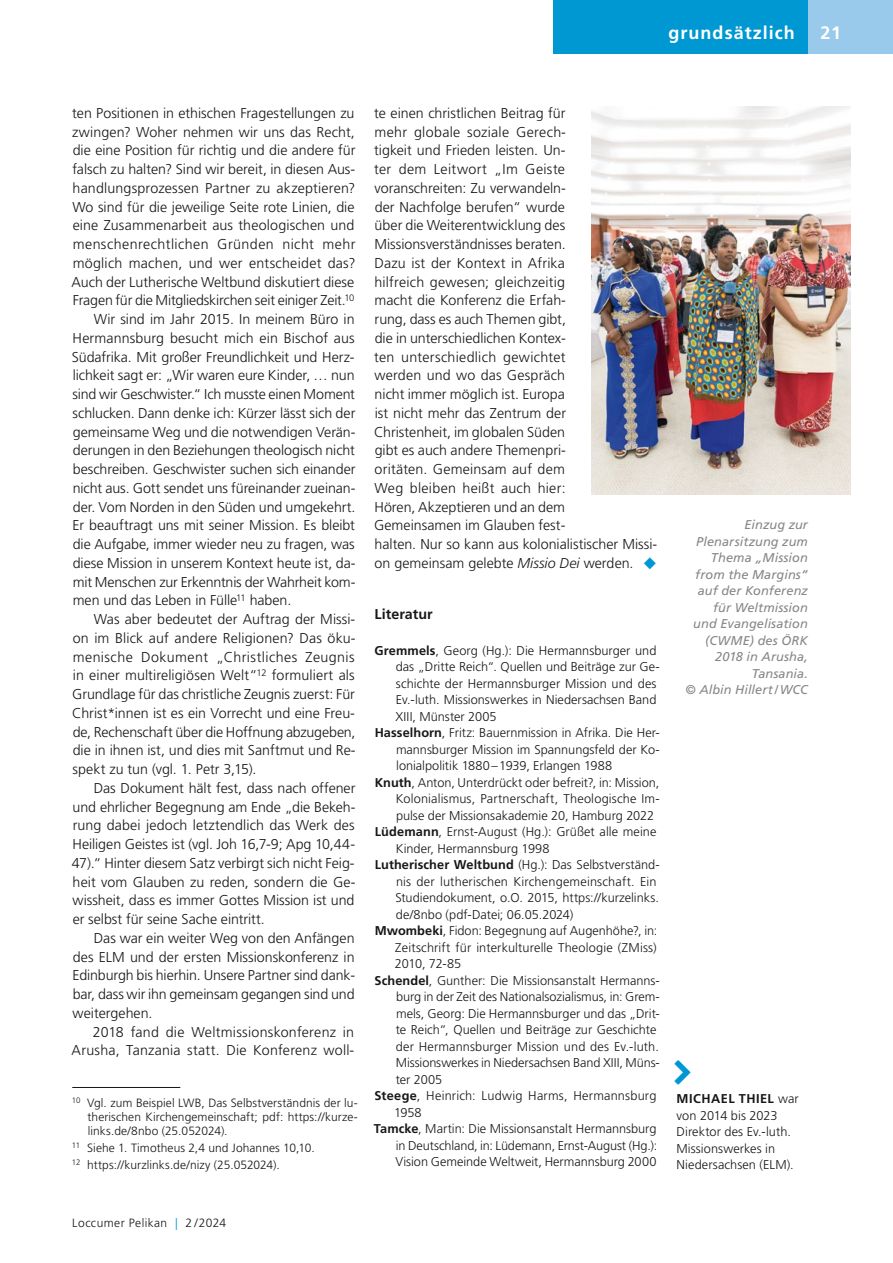
<style>
.page{position:relative;width:893px;height:1263px;background:#fff}
.page>*{position:absolute;margin:0;border:0;box-sizing:border-box;transform-origin:0 0}
.t1{font:700 18px "Frutiger LT Pro";letter-spacing:.055em;color:#fff}
.t2{font:300 14.25px/18.8px "Frutiger LT Pro";color:#181716;text-align:justify}
._2__ZwischenÜ{font:700 14.25px "Frutiger LT Pro";letter-spacing:.005em;color:#181716}
.Literatur{font:300 12.75px/16.5px "Frutiger LT Pro";color:#181716}
.BU_grau__unter_Bildern{font:italic 12.75px/16.5px "Frutiger LT Pro";letter-spacing:.01em;color:#868786;text-align:right}
.BU{font:300 12.75px/16.5px "Frutiger LT Pro";letter-spacing:.005em;color:#181716}
.Fußnotentext{font:300 12px/14.4px "Frutiger LT Pro";letter-spacing:.005em;color:#181716;text-align:justify}
.Fußnotentext-2{font:300 12px "Frutiger LT Pro";letter-spacing:.035em;color:#181716}
.s1{font-style:italic}
.s2{color:#0098d3}
.s3{font-weight:700}
</style>
<div class="page">
<div style="left:553px;top:0;width:259px;height:54px;background:#0098d3"></div>
<div style="left:808px;top:0;width:85px;height:54px;background:#99caeb"></div>
<hr style="left:72px;top:1087px;width:108px;height:1px;background:#181716">
<img style="left:591px;top:106px;width:259px;height:389px">
<p class="t1" style="left:668px;top:22px;width:128px">grundsätzlich</p>
<p class="t1" style="left:820px;top:22px;width:22px">21</p>
<p class="t2" style="left:72px;top:104px;width:285px">ten Positionen in ethischen Fragestellungen zu zwingen? Woher nehmen wir uns das Recht, die eine Position für richtig und die andere für falsch zu halten? Sind wir bereit, in diesen Aus&shy;handlungsprozessen Partner zu akzeptieren?<br>Wo sind für die jeweilige Seite rote Linien, die eine Zusammenarbeit aus theologischen und menschenrechtlichen Gründen nicht mehr möglich machen, und wer entscheidet das?<br>Auch der Lutherische Weltbund diskutiert diese Fragen für die Mitgliedskirchen seit einiger Zeit.<sup>10</sup></p>
<p class="t2" style="left:72px;top:310px;width:285px;text-indent:22px">Wir sind im Jahr 2015. In meinem Büro in Hermannsburg besucht mich ein Bischof aus Südafrika. Mit großer Freundlichkeit und Herz&shy;lichkeit sagt er: „Wir waren eure Kinder, … nun sind wir Geschwister.“ Ich musste einen Moment schlucken. Dann denke ich: Kürzer lässt sich der gemeinsame Weg und die notwendigen Verän&shy;derungen in den Beziehungen theologisch nicht beschreiben. Geschwister suchen sich einander nicht aus. Gott sendet uns füreinander zueinan&shy;der. Vom Norden in den Süden und umgekehrt.<br>Er beauftragt uns mit seiner Mission. Es bleibt die Aufgabe, immer wieder neu zu fragen, was diese Mission in unserem Kontext heute ist, da&shy;mit Menschen zur Erkenntnis der Wahrheit kom&shy;men und das Leben in Fülle<sup>11</sup> haben.</p>
<p class="t2" style="left:72px;top:610px;width:285px;text-indent:21px">Was aber bedeutet der Auftrag der Missi&shy;on im Blick auf andere Religionen? Das öku&shy;menische Dokument „Christliches Zeugnis in einer multireligiösen Welt“<sup>12</sup> formuliert als Grundlage für das christliche Zeugnis zuerst: Für Christ*innen ist es ein Vorrecht und eine Freu&shy;de, Rechenschaft über die Hoffnung abzugeben, die in ihnen ist, und dies mit Sanftmut und Re&shy;spekt zu tun (vgl. 1. Petr 3,15).</p>
<p class="t2" style="left:72px;top:779px;width:285px;text-indent:22px">Das Dokument hält fest, dass nach offener und ehrlicher Begegnung am Ende „die Bekeh&shy;rung dabei jedoch letztendlich das Werk des Heiligen Geistes ist (vgl. Joh 16,7-9; Apg 10,44- 47).“ Hinter diesem Satz verbirgt sich nicht Feig&shy;heit vom Glauben zu reden, sondern die Ge&shy;wissheit, dass es immer Gottes Mission ist und er selbst für seine Sache eintritt.</p>
<p class="t2" style="left:73px;top:929px;width:284px;text-indent:21px">Das war ein weiter Weg von den Anfängen des ELM und der ersten Missionskonferenz in Edinburgh bis hierhin. Unsere Partner sind dank&shy;bar, dass wir ihn gemeinsam gegangen sind und weitergehen.</p>
<p class="t2" style="left:72px;top:1022px;width:284px;text-align:right">2018 fand die Weltmissionskonferenz in<br>Arusha, Tanzania statt. Die Konferenz woll-</p>
<p class="Fußnotentext" style="left:88px;top:1095px;width:272px;text-indent:-16px"><sup>10</sup> Vgl. zum Beispiel LWB, Das Selbstverständnis der lu&shy;therischen Kirchengemeinschaft; pdf: https://kurze&shy;links.de/8nbo (25.052024).</p>
<p class="Fußnotentext" style="left:72px;top:1141px;width:244px"><sup>11</sup> Siehe 1. Timotheus 2,4 und Johannes 10,10.</p>
<p class="Fußnotentext" style="left:72px;top:1158px;width:209px"><sup>12</sup> https://kurzlinks.de/nizy (25.052024).</p>
<p class="t2" style="left:374px;top:104px;width:285px;text-align:left">te einen christlichen Beitrag für<br>mehr globale soziale Gerech-<br>tigkeit und Frieden leisten. Un-<br>ter dem Leitwort „Im Geiste voranschreiten: Zu verwandeln-<br>der Nachfolge berufen“ wurde<br>über die Weiterentwicklung des<br>Missionsverständnisses beraten.<br>Dazu ist der Kontext in Afrika<br>hilfreich gewesen; gleichzeitig<br>macht die Konferenz die Erfah-<br>rung, dass es auch Themen gibt,<br>die in unterschied li chen Kontex-<br>ten unterschiedlich gewichtet<br>werden und wo das Gespräch<br>nicht immer möglich ist. Europa<br>ist nicht mehr das Zentrum der<br>Christenheit, im globalen Süden<br>gibt es auch andere Themenpri-<br>oritäten. Gemeinsam auf dem<br>Weg bleiben heißt auch hier:<br>Hören, Akzeptieren und an dem<br>Gemeinsamen im Glauben fest-<br>halten. Nur so kann aus kolonialistischer Missi&shy;on gemeinsam gelebte <span class="s1">Missio Dei</span> werden. <span class="s2">◆</span></p>
<p class="_2__ZwischenÜ" style="left:375px;top:606px;width:60px">Literatur</p>
<p class="Literatur" style="left:395px;top:642px;width:266px;text-indent:-21px"><span class="s3">Gremmels</span>, Georg (Hg.): Die Hermannsburger und das „Dritte Reich“. Quellen und Beiträge zur Ge&shy;schichte der Hermannsburger Mission und des Ev.-luth. Missionswerkes in Niedersachsen Band XIII, Münster 2005</p>
<p class="Literatur" style="left:396px;top:725px;width:265px;text-align:justify;text-indent:-21px"><span class="s3">Hasselhorn</span>, Fritz: Bauernmission in Afrika. Die Her&shy;mannsburger Mission im Spannungsfeld der Ko&shy;lonialpolitik 1880–1939, Erlangen 1988</p>
<p class="Literatur" style="left:396px;top:774px;width:266px;text-align:justify;text-indent:-21px"><span class="s3">Knuth</span>, Anton, Unterdrückt oder befreit?, in: Mission, Kolonialismus, Partnerschaft, Theologische Im&shy;pulse der Missionsakademie 20, Hamburg 2022</p>
<p class="Literatur" style="left:396px;top:824px;width:262px;text-indent:-21px"><span class="s3">Lüdemann</span>, Ernst-August (Hg.): Grüßet alle meine<br>Kinder, Hermannsburg 1998</p>
<p class="Literatur" style="left:395px;top:857px;width:266px;text-indent:-21px"><span class="s3">Lutherischer Weltbund</span> (Hg.): Das Selbstverständ&shy;nis der lutherischen Kirchengemeinschaft. Ein Studiendokument, o.O. 2015, https://kurzelinks. de/8nbo (pdf-Datei; 06.05.2024)</p>
<p class="Literatur" style="left:395px;top:923px;width:264px;text-align:justify;text-indent:-20px"><span class="s3">Mwombeki</span>, Fidon: Begegnung auf Augenhöhe?, in:<br>Zeitschrift für interkulturelle Theologie (ZMiss)<br>2010, 72-85</p>
<p class="Literatur" style="left:396px;top:972px;width:266px;text-indent:-21px"><span class="s3">Schendel</span>, Gunther: Die Missionsanstalt Hermanns&shy;burg in der Zeit des Nationalsozialismus, in: Grem&shy;mels, Georg: Die Hermannsburger und das „Drit&shy;te Reich“, Quellen und Beiträge zur Geschichte der Hermannsburger Mission und des Ev.-luth.<br>Missionswerkes in Niedersachsen Band XIII, Müns&shy;ter 2005</p>
<p class="Literatur" style="left:394px;top:1088px;width:264px;text-indent:-20px"><span class="s3">Steege</span>, Heinrich: Ludwig Harms, Hermannsburg<br>1958</p>
<p class="Literatur" style="left:395px;top:1121px;width:263px;text-align:justify;text-indent:-22px"><span class="s3">Tamcke</span>, Martin: Die Missionsanstalt Hermannsburg in Deutschland, in: Lüdemann, Ernst-August (Hg.):<br>Vision Gemeinde Weltweit, Hermannsburg 2000</p>
<p class="BU_grau__unter_Bildern" style="left:693px;top:517px;width:116px">Einzug zur<br>Plenarsitzung zum<br>Thema „Mission from the Margins“ auf der Konferenz für Weltmission und Evangelisation (CWME) des ÖRK<br>2018 in Arusha,<br>Tansania.</p>
<p class="BU_grau__unter_Bildern" style="left:686px;top:682px;width:124px">© Albin Hillert/WCC</p>
<p class="BU" style="left:676px;top:1091px;width:124px"><span class="s3">MICHAEL THIEL</span> war von 2014 bis 2023<br>Direktor des Ev.-luth.<br>Missionswerkes in<br>Niedersachsen (ELM).</p>
<p class="Fußnotentext-2" style="left:72px;top:1215px;width:155px">Loccumer Pelikan <span class="s2">|</span> 2 /2024</p>
</div>
